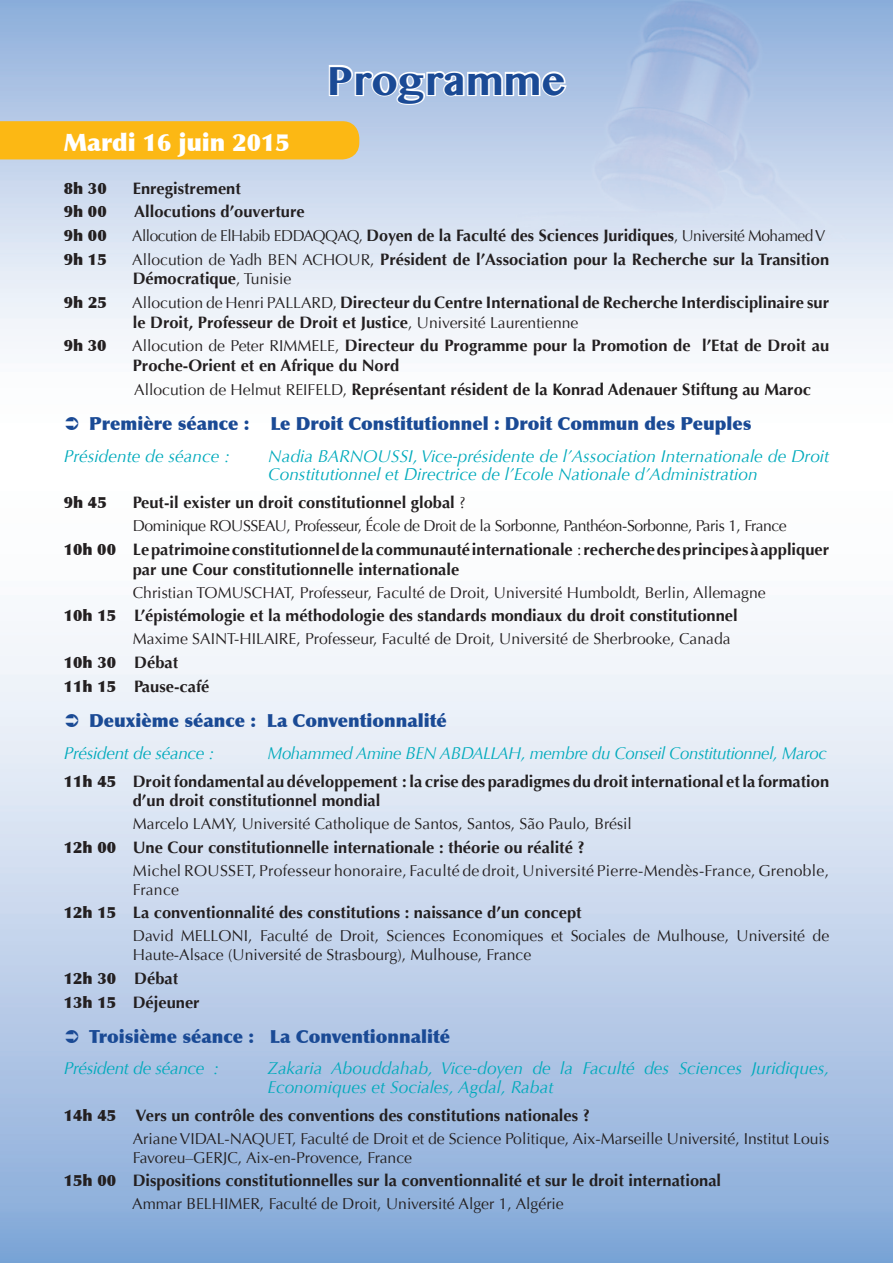
<style>
.page{position:relative;width:893px;height:1263px;background:#fff}
.page>*{position:absolute;margin:0;border:0;box-sizing:border-box;transform-origin:0 0}
.t1{font:700 40.5px "Oriya MN";color:#1a4a95}
.t2{font:900 24px "Optima";color:#fff}
.t3{font:900 18px "Optima";color:#1a4a95}
.t4{font:italic 17.25px/18.8px "Optima";color:#00aabc}
.t5{font:italic 17.25px "Optima";letter-spacing:-.02em;color:#00aabc}
.t6{font:700 16.5px/19.5px "Optima";color:#231f20}
.t7{font:15.75px/18.8px "Optima";color:#231f20}
.t8{font:15.75px "Optima";letter-spacing:-.03em;color:#231f20}
.t9{font:15.75px/18.8px "Optima";letter-spacing:.02em;color:#231f20}
.t10{font:900 15.75px "Optima";color:#231f20}
.s1{font-weight:700;font-size:16.5px}
.s2{font-weight:400;font-size:15.75px}
.s3{font-weight:900;font-size:15.75px}
.s4{font-weight:900}
</style>
<div class="page">
<div style="left:0;top:121px;width:359px;height:38px;background:#fcb814"></div>
<svg style="left:327px;top:63px;width:241px;height:44px"></svg>
<svg style="left:66px;top:714px;width:12px;height:13px"></svg>
<svg style="left:66px;top:1030px;width:12px;height:13px"></svg>
<h1 class="t1" style="left:327px;top:57px;width:241px">Programme</h1>
<h2 class="t2" style="left:64px;top:128px;width:227px">Mardi 16 juin 2015</h2>
<p class="t10" style="left:64px;top:179px;width:44px">8h 30</p>
<p class="t6" style="left:133px;top:179px;width:110px">Enregistrement</p>
<p class="t10" style="left:64px;top:202px;width:44px">9h 00</p>
<p class="t6" style="left:134px;top:202px;width:172px">Allocutions d’ouverture</p>
<p class="t10" style="left:64px;top:226px;width:44px">9h 00</p>
<p class="t8" style="left:132px;top:227px;width:695px">Allocution de ElHabib EDDAQQAQ, <span class="s1">Doyen de la Faculté des Sciences Juridiques</span>, Université Mohamed V</p>
<p class="t10" style="left:64px;top:250px;width:44px">9h 15</p>
<p class="t6" style="left:132px;top:250px;width:698px"><span class="s2">Allocution de Yadh BEN ACHOUR,</span> Président de l’Association pour la Recherche sur la Transition<br>Démocratique<span class="s2">, Tunisie</span></p>
<p class="t10" style="left:64px;top:293px;width:44px">9h 25</p>
<p class="t6" style="left:132px;top:293px;width:698px"><span class="s2">Allocution de Henri PALLARD,</span> Directeur du Centre International de Recherche Interdisciplinaire sur le Droit, Professeur de Droit et Justice<span class="s2">, Université Laurentienne</span></p>
<p class="t10" style="left:64px;top:336px;width:44px">9h 30</p>
<p class="t6" style="left:132px;top:336px;width:698px"><span class="s2">Allocution de Peter RIMMELE,</span> Directeur du Programme pour la Promotion de l’Etat de Droit au<br>Proche-Orient et en Afrique du Nord</p>
<p class="t6" style="left:134px;top:380px;width:678px"><span class="s2">Allocution de Helmut REIFELD,</span> Représentant résident de la Konrad Adenauer Stiftung au Maroc</p>
<p class="t3" style="left:89px;top:413px;width:664px">Première séance : Le Droit Constitutionnel : Droit Commun des Peuples</p>
<p class="t4" style="left:64px;top:446px;width:168px">Présidente de séance :</p>
<p class="t4" style="left:268px;top:446px;width:562px">Nadia BARNOUSSI, Vice-présidente de l’Association Internationale de Droit<br>Constitutionnel et Directrice de l’Ecole Nationale d’Administration</p>
<p class="t10" style="left:64px;top:493px;width:44px">9h 45</p>
<p class="t6" style="left:133px;top:493px;width:334px">Peut-il exister un droit constitutionnel global <span class="s2">?</span></p>
<p class="t8" style="left:133px;top:517px;width:655px">Dominique ROUSSEAU, Professeur, École de Droit de la Sorbonne, Panthéon-Sorbonne, Paris 1, France</p>
<p class="t6" style="left:133px;top:540px;width:698px;text-indent:-69px"><span class="s3">10h 00</span> Le patrimoine constitutionnel de la communauté internationale <span class="s2">:</span> recherche des principes à appliquer par une Cour constitutionnelle internationale</p>
<p class="t7" style="left:133px;top:583px;width:634px">Christian TOMUSCHAT, Professeur, Faculté de Droit, Université Humboldt, Berlin, Allemagne</p>
<p class="t6" style="left:64px;top:606px;width:675px"><span class="s3">10h 15</span> L’épistémologie et la méthodologie des standards mondiaux du droit constitutionnel</p>
<p class="t7" style="left:64px;top:627px;width:668px;line-height:23.7px;text-indent:69px">Maxime SAINT-HILAIRE, Professeur, Faculté de Droit, Université de Sherbrooke, Canada<br><span class="s4">10h 30</span> <span class="s1">Débat</span></p>
<p class="t6" style="left:64px;top:677px;width:147px"><span class="s3">11h 15</span> Pause-café</p>
<p class="t3" style="left:89px;top:710px;width:359px">Deuxième séance : La Conventionnalité</p>
<p class="t5" style="left:64px;top:743px;width:152px">Président de séance :</p>
<p class="t5" style="left:267px;top:743px;width:561px">Mohammed Amine BEN ABDALLAH, membre du Conseil Constitutionnel, Maroc</p>
<p class="t6" style="left:133px;top:771px;width:698px;text-indent:-69px"><span class="s3">11h 45</span> Droit fondamental au développement : la crise des paradigmes du droit international et la formation d’un droit constitutionnel mondial</p>
<p class="t7" style="left:133px;top:814px;width:501px">Marcelo LAMY, Université Catholique de Santos, Santos, São Paulo, Brésil</p>
<p class="t6" style="left:64px;top:838px;width:523px"><span class="s3">12h 00</span> Une Cour constitutionnelle internationale : théorie ou réalité ?</p>
<p class="t9" style="left:133px;top:861px;width:698px">Michel ROUSSET, Professeur honoraire, Faculté de droit, Université Pierre-Mendès-France, Grenoble,<br>France</p>
<p class="t6" style="left:64px;top:903px;width:519px"><span class="s3">12h 15</span> La conventionnalité des constitutions : naissance d’un concept</p>
<p class="t7" style="left:133px;top:927px;width:698px">David MELLONI, Faculté de Droit, Sciences Economiques et Sociales de Mulhouse, Université de<br>Haute-Alsace (Université de Strasbourg), Mulhouse, France</p>
<p class="t10" style="left:64px;top:969px;width:116px">12h 30 <span class="s1">Débat</span></p>
<p class="t6" style="left:64px;top:992px;width:137px"><span class="s3">13h 15</span> Déjeuner</p>
<p class="t3" style="left:89px;top:1025px;width:362px">Troisième séance : La Conventionnalité</p>
<p class="t5" style="left:64px;top:1058px;width:157px">Président de séance :</p>
<p class="t4" style="left:267px;top:1059px;width:563px">Zakaria Abouddahab, Vice-doyen de la Faculté des Sciences Juridiques,<br>Economiques et Sociales, Agdal, Rabat</p>
<p class="t6" style="left:64px;top:1106px;width:528px"><span class="s3">14h 45</span> Vers un contrôle des conventions des constitutions nationales ?</p>
<p class="t7" style="left:133px;top:1130px;width:698px">Ariane VIDAL-NAQUET, Faculté de Droit et de Science Politique, Aix-Marseille Université, Institut Louis<br>Favoreu–GERJC, Aix-en-Provence, France</p>
<p class="t6" style="left:64px;top:1171px;width:659px"><span class="s3">15h 00</span> Dispositions constitutionnelles sur la conventionnalité et sur le droit international</p>
<p class="t7" style="left:132px;top:1194px;width:433px">Ammar BELHIMER, Faculté de Droit, Université Alger 1, Algérie</p>
</div>
